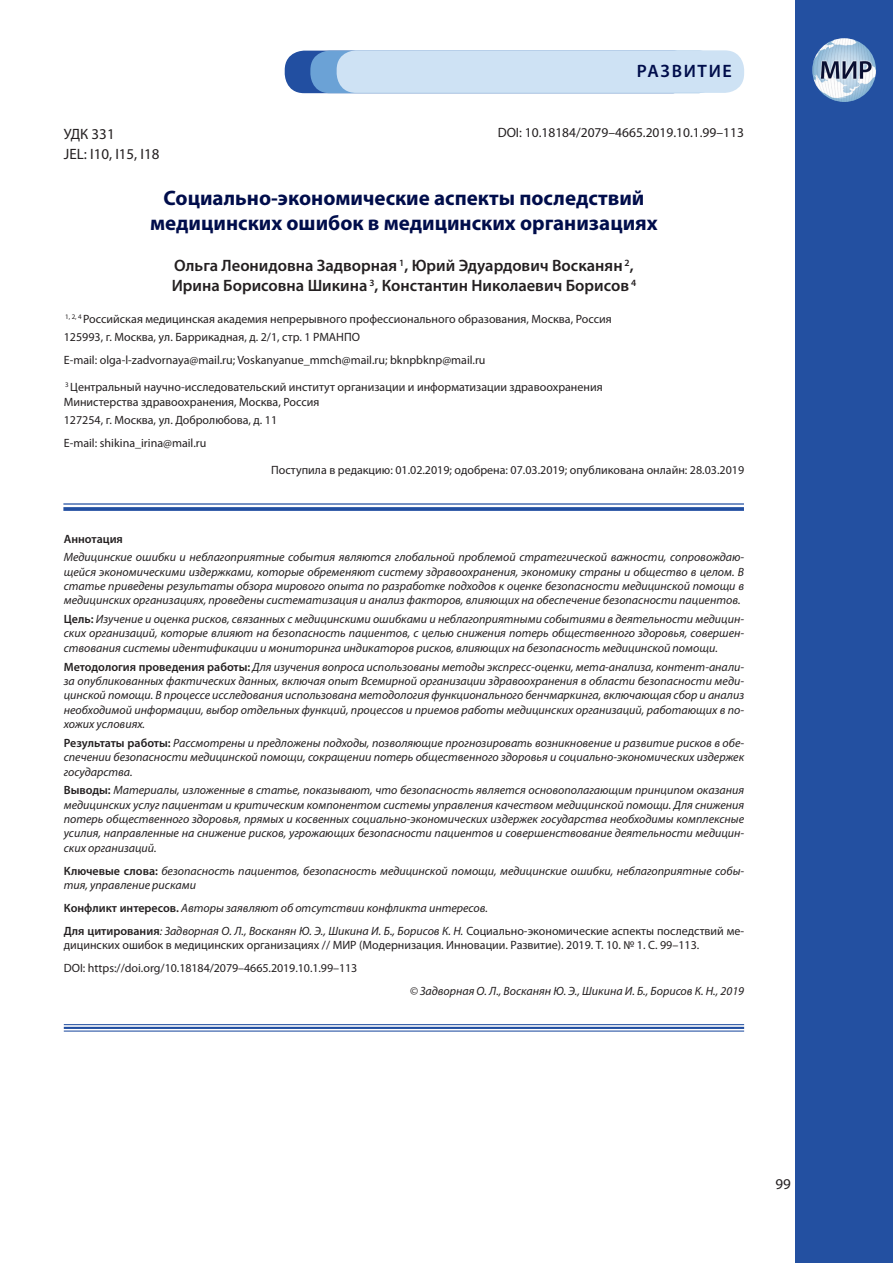
<style>
.page{position:relative;width:893px;height:1263px;background:#fff}
.page>*{position:absolute;margin:0;border:0;box-sizing:border-box;transform-origin:0 0}
.t1{font:700 21px/25.2px "Myriad Pro";color:#000d4b;text-align:center}
.t2{font:600 18px "Myriad Pro";color:#000d4b}
.t3{font:600 16.5px/19.8px "Myriad Pro";color:#231f20}
.t4{font:15px/19.8px "Myriad Pro";color:#231f20}
.t5{font:13.5px "Myriad Pro";color:#231f20}
.t6{font:italic 12px/14.4px "Myriad Pro";color:#231f20;text-align:justify}
.t7{font:12px/23px "Myriad Pro";color:#231f20}
.t8{font:600 12px "Myriad Pro";color:#231f20}
.s1{font-weight:600;font-style:normal}
.s2{font-style:normal}
</style>
<div class="page">
<hr style="left:64px;top:1024px;width:680px;height:1px;background:#224fa1">
<hr style="left:64px;top:1027px;width:680px;height:2px;background:#224fa1">
<hr style="left:64px;top:1030px;width:680px;height:1px;background:#224fa1">
<hr style="left:63px;top:503px;width:681px;height:2px;background:#224fa1">
<svg style="left:63px;top:507px;width:681px;height:4px;background:#2f59a6"></svg>
<div style="left:285px;top:51px;width:407px;height:42px;background:#224fa1;border-radius:19px"></div>
<div style="left:310px;top:51px;width:408px;height:42px;background:#6ba2d6;border-radius:19px"></div>
<div style="left:337px;top:50px;width:407px;height:43px;background:#cee2f4;border-radius:19px"></div>
<div style="left:795px;top:0;width:98px;height:1263px;background:#2350a1"></div>
<img style="left:812px;top:38px;width:64px;height:64px;border-radius:32px">
<h2 class="t2" style="left:637px;top:59px;width:13px">разви</h2>
<h2 class="t2" style="left:698px;top:59px;width:36px">тие</h2>
<p class="t5" style="left:498px;top:124px;width:248px">DOI: 10.18184/2079–4665.2019.10.1.99–113</p>
<p class="t4" style="left:64px;top:124px;width:97px">УДК 331<br>JEL: I10, I15, I18</p>
<h1 class="t1" style="left:150px;top:185px;width:509px">Социально-экономические аспекты последствий медицинских ошибок в медицинских организациях</h1>
<h3 class="t3" style="left:172px;top:255px;width:466px">Ольга Леонидовна Задворная <sup>1</sup>, Юрий Эдуардович Восканян <sup>2</sup>,<br>Ирина Борисовна Шикина <sup>3</sup>, Константин Николаевич Борисов <sup>4</sup></h3>
<p class="t7" style="left:64px;top:309px;width:549px;line-height:18.6px"><sup>1,</sup> <sup>2,</sup> <sup>4</sup> Российская медицинская академия непрерывного профессионального образования, Москва, Россия<br>125993, г. Москва, ул. Баррикадная, д. 2/1, стр. 1 РМАНПО</p>
<p class="t7" style="left:64px;top:348px;width:423px">E-mail: olga-l-zadvornaya@mail.ru; Voskanyanue_mmch@mail.ru; bknpbknp@mail.ru</p>
<p class="t7" style="left:64px;top:380px;width:540px;line-height:14.4px"><sup>3</sup> Центральный научно-исследовательский институт организации и информатизации здравоохранения<br>Министерства здравоохранения, Москва, Россия</p>
<p class="t7" style="left:64px;top:409px;width:215px">127254, г. Москва, ул. Добролюбова, д. 11<br>E-mail: shikina_irina@mail.ru</p>
<p class="t7" style="left:271px;top:459px;width:474px">Поступила в редакцию: 01.02.2019; одобрена: 07.03.2019; опубликована онлайн: 28.03.2019</p>
<p class="t8" style="left:64px;top:531px;width:61px">Аннотация</p>
<p class="t6" style="left:64px;top:550px;width:682px">Медицинские ошибки и неблагоприятные события являются глобальной проблемой стратегической важности, сопровождаю&shy;щейся экономическими издержками, которые обременяют систему здравоохранения, экономику страны и общество в целом. В статье приведены результаты обзора мирового опыта по разработке подходов к оценке безопасности медицинской помощи в медицинских организациях, проведены систематизация и анализ факторов, влияющих на обеспечение безопасности пациентов.</p>
<p class="t6" style="left:64px;top:612px;width:682px"><span class="s1">Цель:</span> Изучение и оценка рисков, связанных с медицинскими ошибками и неблагоприятными событиями в деятельности медицин&shy;ских организаций, которые влияют на безопасность пациентов, с целью снижения потерь общественного здоровья, совершен&shy;ствования системы идентификации и мониторинга индикаторов рисков, влияющих на безопасность медицинской помощи.</p>
<p class="t6" style="left:64px;top:659px;width:682px"><span class="s1">Методология проведения работы:</span> Для изучения вопроса использованы методы экспресс-оценки, мета-анализа, контент-анали&shy;за опубликованных фактических данных, включая опыт Всемирной организации здравоохранения в области безопасности меди&shy;цинской помощи. В процессе исследования использована методология функционального бенчмаркинга, включающая сбор и анализ необходимой информации, выбор отдельных функций, процессов и приемов работы медицинских организаций, работающих в по&shy;хожих условиях.</p>
<p class="t6" style="left:64px;top:735px;width:682px"><span class="s1">Результаты работы:</span> Рассмотрены и предложены подходы, позволяющие прогнозировать возникновение и развитие рисков в обе&shy;спечении безопасности медицинской помощи, сокращении потерь общественного здоровья и социально-экономических издержек государства.</p>
<p class="t6" style="left:64px;top:783px;width:682px"><span class="s1">Выводы:</span> Материалы, изложенные в статье, показывают, что безопасность является основополагающим принципом оказания медицинских услуг пациентам и критическим компонентом системы управления качеством медицинской помощи. Для снижения потерь общественного здоровья, прямых и косвенных социально-экономических издержек государства необходимы комплексные усилия, направленные на снижение рисков, угрожающих безопасности пациентов и совершенствование деятельности медицин&shy;ских организаций.</p>
<p class="t6" style="left:64px;top:863px;width:682px"><span class="s1">Ключевые слова:</span> безопасность пациентов, безопасность медицинской помощи, медицинские ошибки, неблагоприятные собы&shy;тия, управление рисками</p>
<p class="t6" style="left:64px;top:896px;width:682px;line-height:23px"><span class="s1">Конфликт интересов.</span> Авторы заявляют об отсутствии конфликта интересов.<br><span class="s1">Для цитирования</span>: Задворная О. Л., Восканян Ю. Э., Шикина И. Б., Борисов К. Н. <span class="s2">Социально-экономические аспекты последствий ме-</span></p>
<p class="t7" style="left:64px;top:934px;width:637px">дицинских ошибок в медицинских организациях // МИР (Модернизация. Инновации. Развитие). 2019. Т. 10. № 1. С. 99–113.<br>DOI: https://doi.org/10.18184/2079–4665.2019.10.1.99–113</p>
<p class="t6" style="left:410px;top:984px;width:336px">© Задворная О. Л., Восканян Ю. Э., Шикина И. Б., Борисов К. Н., 2019</p>
<p class="t4" style="left:775px;top:1174px;width:17px">99</p>
</div>
